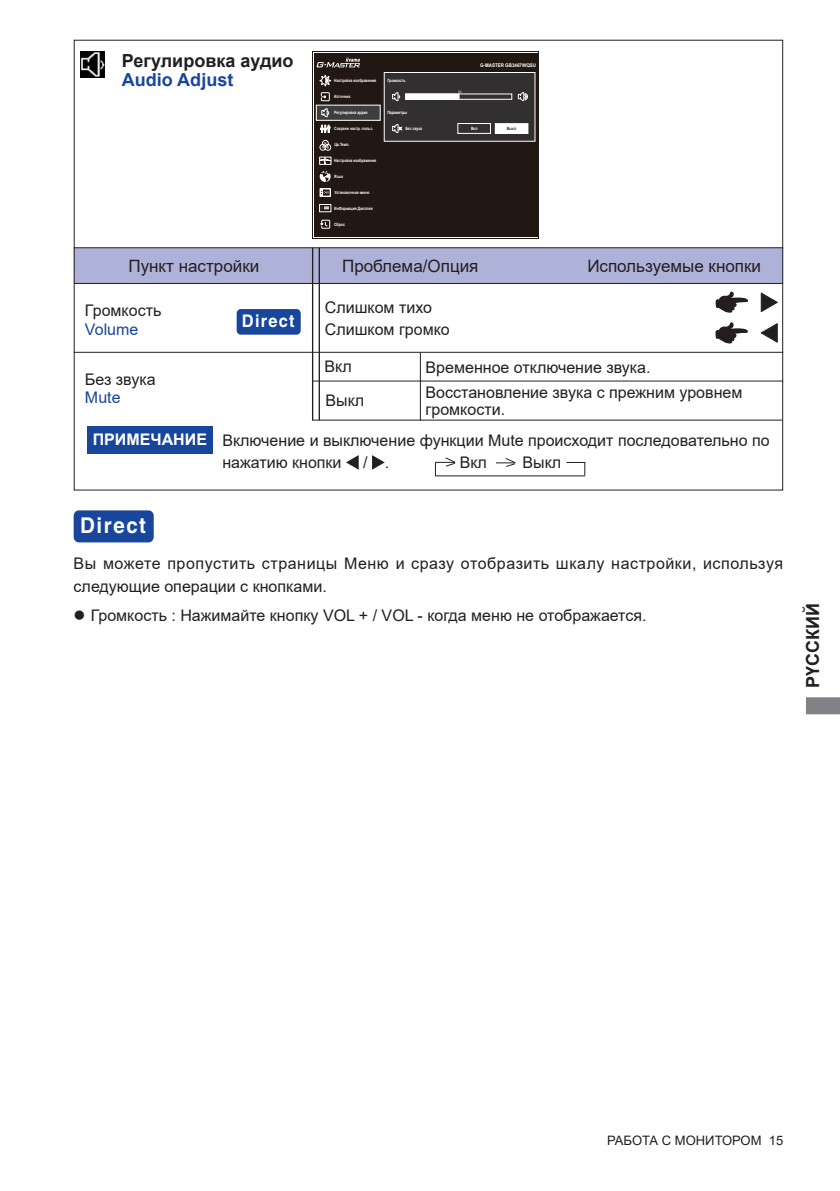
<style>
.page{position:relative;width:840px;height:1191px;background:#fff}
.page>*{position:absolute;margin:0;border:0;box-sizing:border-box;transform-origin:0 0}
.t1{font:700 21.6px "Helvetica";letter-spacing:.075em;color:#fff;scale:.95 1}
.t2{font:700 18px "Arial";color:#231f20}
.t3{font:700 18px "Arial";color:#18469d}
.t4{font:700 17.4px "Helvetica";letter-spacing:.075em;color:#fff;scale:.95 1}
.t5{font:17px "Arial";color:#231f20}
.t6{font:16px/22.6px "Arial";color:#231f20}
.t7{font:16px/22.6px "Arial";letter-spacing:.035em;color:#231f20}
.t8{font:16px "Arial";color:#18469d}
.t9{font:700 16px "Arial";color:#fff}
.t10{font:13px "Arial";color:#231f20}
.t11{font:700 5px "Arial";color:#fff;scale:.9 1}
.t12{font:700 4.4px "Arial";color:#fff;scale:.8 1}
.t13{font:700 4.4px "Arial";color:#312f30;scale:.8 1}
</style>
<div class="page">
<svg style="left:806px;top:697px;width:33px;height:17px"></svg>
<div style="left:74px;top:248px;width:708px;height:35px;background:#aeb2d8;border:2px solid #aeb2d8"></div>
<hr style="left:74px;top:283px;width:708px;height:1px;background:#231f20">
<hr style="left:74px;top:247px;width:708px;height:1px;background:#231f20">
<hr style="left:312px;top:248px;width:1px;height:172px;background:#231f20">
<hr style="left:318px;top:248px;width:2px;height:172px;background:#231f20">
<hr style="left:74px;top:352px;width:708px;height:1px;background:#231f20">
<hr style="left:312px;top:380px;width:470px;height:1px;background:#231f20">
<hr style="left:419px;top:353px;width:1px;height:67px;background:#231f20">
<svg style="left:346px;top:455px;width:12px;height:15px"></svg>
<svg style="left:372px;top:455px;width:12px;height:15px"></svg>
<hr style="left:435px;top:475px;width:149px;height:1px;background:#231f20">
<svg style="left:566px;top:462px;width:19px;height:13px"></svg>
<svg style="left:434px;top:457px;width:22px;height:19px"></svg>
<svg style="left:496px;top:458px;width:20px;height:9px"></svg>
<hr style="left:312px;top:419px;width:470px;height:1px;background:#231f20">
<svg style="left:715px;top:291px;width:33px;height:22px"></svg>
<svg style="left:760px;top:323px;width:17px;height:20px"></svg>
<svg style="left:760px;top:292px;width:17px;height:20px"></svg>
<svg style="left:715px;top:322px;width:33px;height:21px"></svg>
<div style="left:237px;top:310px;width:63px;height:24px;background:#18469d;border-radius:3px"></div>
<div style="left:236px;top:309px;width:64px;height:26px;border:2px solid #18469d;border-radius:3px"></div>
<div style="left:75px;top:511px;width:78px;height:30px;background:#18469d;border-radius:4px"></div>
<div style="left:74px;top:510px;width:80px;height:32px;border:2px solid #18469d;border-radius:4px"></div>
<div style="left:87px;top:426px;width:125px;height:27px;background:#18469d"></div>
<img style="left:80px;top:51px;width:25px;height:26px">
<div style="left:314px;top:53px;width:223px;height:183px;background:#211814"></div>
<div style="left:316px;top:105px;width:64px;height:15px;background:#3e3e3f"></div>
<div style="left:316px;top:105px;width:64px;height:16px;border:1px solid #fff"></div>
<div style="left:384px;top:72px;width:150px;height:69px;background:#312f30"></div>
<div style="left:384px;top:72px;width:151px;height:69px;border:1px solid #fff"></div>
<svg style="left:319px;top:75px;width:11px;height:11px"></svg>
<div style="left:319px;top:157px;width:12px;height:8px;border:1px solid #fff"></div>
<svg style="left:319px;top:157px;width:12px;height:7px"></svg>
<div style="left:319px;top:144px;width:7px;height:6px;border:1px solid #fff;border-radius:50%"></div>
<div style="left:324px;top:144px;width:7px;height:6px;border:1px solid #fff;border-radius:50%"></div>
<svg style="left:322px;top:140px;width:6px;height:8px"></svg>
<svg style="left:319px;top:171px;width:11px;height:11px"></svg>
<div style="left:321px;top:220px;width:9px;height:9px;border:1px solid #fff"></div>
<svg style="left:320px;top:222px;width:8px;height:5px"></svg>
<div style="left:321px;top:92px;width:8px;height:9px;border:1px solid #fff"></div>
<svg style="left:321px;top:95px;width:5px;height:3px"></svg>
<svg style="left:321px;top:108px;width:8px;height:9px"></svg>
<div style="left:319px;top:188px;width:11px;height:9px;border:1px solid #fff"></div>
<svg style="left:320px;top:189px;width:9px;height:7px"></svg>
<div style="left:319px;top:204px;width:12px;height:8px;border:1px solid #fff"></div>
<svg style="left:321px;top:207px;width:8px;height:2px"></svg>
<svg style="left:320px;top:125px;width:10px;height:7px"></svg>
<svg style="left:316px;top:58px;width:44px;height:9px"></svg>
<div style="left:405px;top:94px;width:54px;height:5px;background:#fff"></div>
<div style="left:405px;top:94px;width:106px;height:6px;border:1px solid #fff"></div>
<div style="left:457px;top:123px;width:33px;height:11px;border:1px solid #fff"></div>
<div style="left:495px;top:124px;width:32px;height:9px;background:#fff"></div>
<div style="left:494px;top:123px;width:34px;height:11px;border:1px solid #fff"></div>
<svg style="left:517px;top:92px;width:10px;height:9px"></svg>
<svg style="left:392px;top:92px;width:8px;height:9px"></svg>
<svg style="left:392px;top:124px;width:10px;height:9px"></svg>
<p class="t2" style="left:122px;top:48px;width:173px">Регулировка аудио</p>
<p class="t3" style="left:122px;top:67px;width:113px">Audio Adjust</p>
<p class="t12" style="left:334px;top:77px;width:54px">Настройка изображения</p>
<p class="t12" style="left:334px;top:94px;width:22px">Иcтoчник</p>
<p class="t12" style="left:334px;top:110px;width:43px">Регулировка аудио</p>
<p class="t12" style="left:334px;top:125px;width:50px">Сохрани настр. польз.</p>
<p class="t12" style="left:334px;top:141px;width:20px">Цв.Teмп.</p>
<p class="t12" style="left:334px;top:173px;width:13px">Язык</p>
<p class="t12" style="left:334px;top:157px;width:54px">Настройка изображения</p>
<p class="t12" style="left:334px;top:189px;width:45px">Установoчнoe мeню</p>
<p class="t12" style="left:334px;top:205px;width:50px">ИнФормация Дисплея</p>
<p class="t12" style="left:334px;top:221px;width:15px">Сброс</p>
<p class="t12" style="left:387px;top:77px;width:24px">Громкость</p>
<p class="t12" style="left:387px;top:110px;width:26px">Параметры</p>
<p class="t12" style="left:405px;top:125px;width:22px">Без звука</p>
<p class="t11" style="left:480px;top:62px;width:64px">G-MASTER GB3467WQSU</p>
<p class="t12" style="left:471px;top:125px;width:10px">Вкл</p>
<p class="t13" style="left:506px;top:126px;width:13px">Выкл</p>
<p class="t5" style="left:128px;top:254px;width:132px">Пункт настройки</p>
<p class="t5" style="left:342px;top:254px;width:138px">Проблема/Опция</p>
<p class="t5" style="left:587px;top:254px;width:175px">Используемые кнопки</p>
<p class="t6" style="left:85px;top:299px;width:78px">Громкость</p>
<p class="t8" style="left:85px;top:318px;width:55px">Volume</p>
<p class="t4" style="left:242px;top:310px;width:57px">Direct</p>
<p class="t6" style="left:324px;top:296px;width:126px">Cлишком тихо<br>Слишком громко</p>
<p class="t6" style="left:324px;top:355px;width:29px">Вкл</p>
<p class="t6" style="left:425px;top:356px;width:226px">Временное отключение звука.</p>
<p class="t6" style="left:85px;top:368px;width:72px">Без звука</p>
<p class="t8" style="left:85px;top:386px;width:37px">Mute</p>
<p class="t6" style="left:425px;top:383px;width:318px;line-height:17px">Восстановление звука с прежним уровнем громкости.</p>
<p class="t6" style="left:325px;top:389px;width:40px">Выкл</p>
<p class="t9" style="left:93px;top:428px;width:116px">ПРИМЕЧАНИЕ</p>
<p class="t6" style="left:222px;top:428px;width:548px">Включение и выключение функции Mute происходит последовательно по нажатию кнопки</p>
<p class="t6" style="left:363px;top:451px;width:28px">/ .</p>
<p class="t6" style="left:459px;top:451px;width:29px">Вкл</p>
<p class="t6" style="left:522px;top:451px;width:40px">Выкл</p>
<h1 class="t1" style="left:80px;top:512px;width:71px">Direct</h1>
<p class="t7" style="left:74px;top:552px;width:710px">Вы можете пропустить страницы Меню и сразу отобразить шкалу настройки, используя следующие операции с кнопками.</p>
<p class="t6" style="left:74px;top:603px;width:574px">● Громкость : Нажимайте кнопку VOL + / VOL - когда меню не отображается.</p>
<p class="t2" style="left:799px;top:688px;width:86px;rotate:-90deg">РҮССКИЙ</p>
<p class="t10" style="left:606px;top:1131px;width:177px">РАБОТА С МОНИТОРОМ 15</p>
</div>
